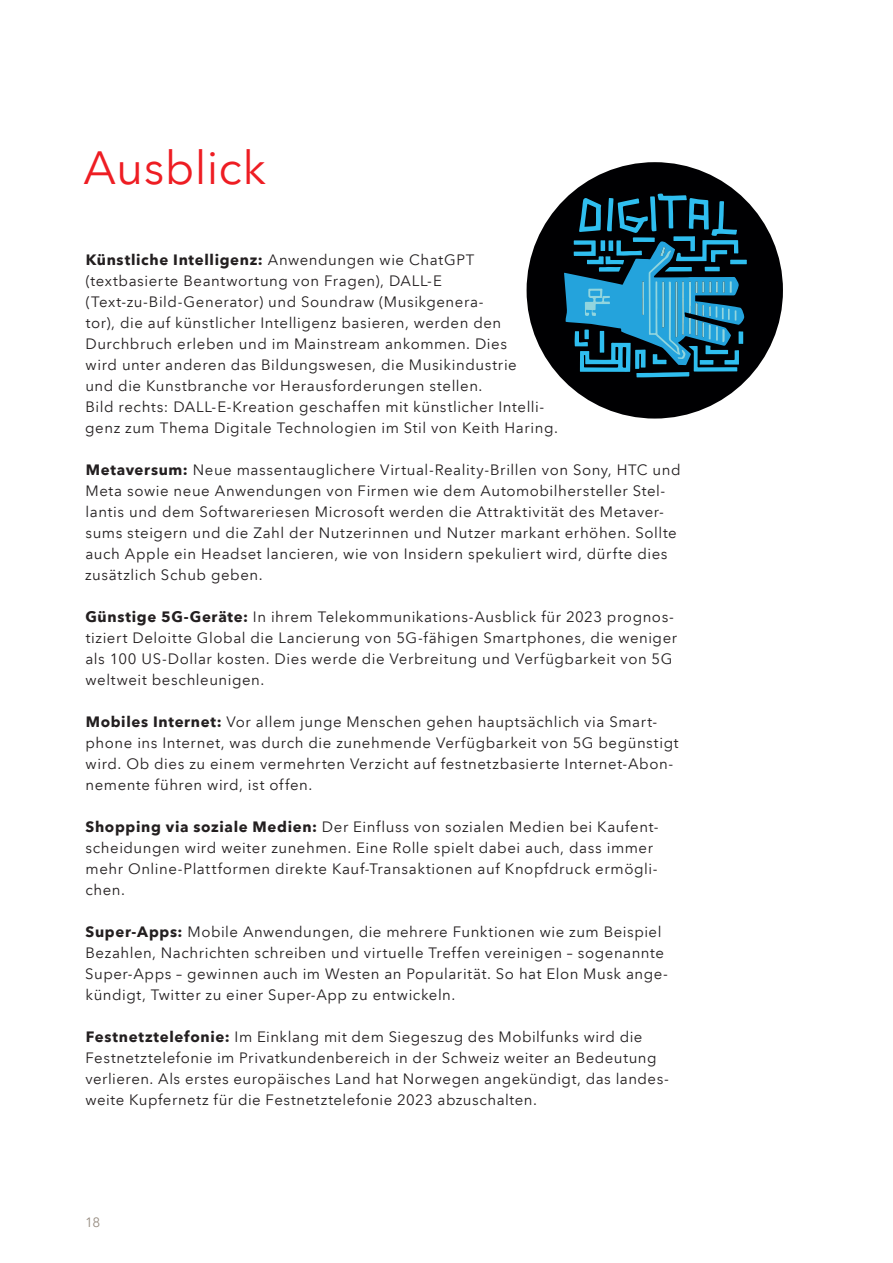
<style>
.page{position:relative;width:893px;height:1263px;background:#fff}
.page>*{position:absolute;margin:0;border:0;box-sizing:border-box;transform-origin:0 0}
.t1{font:46.5px "Avenir Next LT Pro";letter-spacing:.01em;color:#ee1d23}
.t2{font:15px/21px "Avenir Next LT Pro";letter-spacing:.035em;color:#231f20}
.t3{font:13.5px "Avenir Next LT Pro";color:#988d82}
.s1{font-weight:700}
</style>
<div class="page">
<div style="left:527px;top:162px;width:256px;height:257px;background:#000002;border-radius:128px"></div>
<svg style="left:564px;top:194px;width:183px;height:183px"></svg>
<h1 class="t1" style="left:83px;top:140px;width:184px">Ausblick</h1>
<p class="t2" style="left:85px;top:249px;width:474px"><span class="s1">Künstliche Intelligenz:</span> Anwendungen wie ChatGPT (textbasierte Beantwortung von Fragen), DALL-E (Text-zu-Bild-Generator) und Soundraw (Musikgenera-<br>tor), die auf künstlicher Intelligenz basieren, werden den Durchbruch erleben und im Mainstream ankommen. Dies<br>wird unter anderen das Bildungswesen, die Musikindustrie<br>und die Kunstbranche vor Herausforderungen stellen.<br>Bild rechts: DALL-E-Kreation geschaffen mit künstlicher Intelli&shy;genz zum Thema Digitale Technologien im Stil von Keith Haring.</p>
<p class="t2" style="left:85px;top:459px;width:597px"><span class="s1">Metaversum:</span> Neue massentauglichere Virtual-Reality-Brillen von Sony, HTC und Meta sowie neue Anwendungen von Firmen wie dem Automobilhersteller Stel&shy;lantis und dem Softwareriesen Microsoft werden die Attraktivität des Metaver&shy;sums steigern und die Zahl der Nutzerinnen und Nutzer markant erhöhen. Sollte auch Apple ein Headset lancieren, wie von Insidern spekuliert wird, dürfte dies zusätzlich Schub geben.</p>
<p class="t2" style="left:85px;top:606px;width:593px"><span class="s1">Günstige 5G-Geräte:</span> In ihrem Telekommunikations-Ausblick für 2023 prognos&shy;tiziert Deloitte Global die Lancierung von 5G-fähigen Smartphones, die weniger als 100 US-Dollar kosten. Dies werde die Verbreitung und Verfügbarkeit von 5G weltweit beschleunigen.</p>
<p class="t2" style="left:86px;top:711px;width:595px"><span class="s1">Mobiles Internet:</span> Vor allem junge Menschen gehen hauptsächlich via Smart&shy;phone ins Internet, was durch die zunehmende Verfügbarkeit von 5G begünstigt wird. Ob dies zu einem vermehrten Verzicht auf festnetzbasierte Internet-Abon&shy;nemente führen wird, ist offen.</p>
<p class="t2" style="left:85px;top:816px;width:575px"><span class="s1">Shopping via soziale Medien:</span> Der Einfluss von sozialen Medien bei Kaufent&shy;scheidungen wird weiter zunehmen. Eine Rolle spielt dabei auch, dass immer mehr Online-Plattformen direkte Kauf-Transaktionen auf Knopfdruck ermögli&shy;chen.</p>
<p class="t2" style="left:85px;top:921px;width:584px"><span class="s1">Super-Apps:</span> Mobile Anwendungen, die mehrere Funktionen wie zum Beispiel Bezahlen, Nachrichten schreiben und virtuelle Treffen vereinigen – sogenannte Super-Apps – gewinnen auch im Westen an Popularität. So hat Elon Musk ange&shy;kündigt, Twitter zu einer Super-App zu entwickeln.</p>
<p class="t2" style="left:85px;top:1026px;width:585px"><span class="s1">Festnetztelefonie:</span> Im Einklang mit dem Siegeszug des Mobilfunks wird die Festnetztelefonie im Privatkundenbereich in der Schweiz weiter an Bedeutung verlieren. Als erstes europäisches Land hat Norwegen angekündigt, das landes&shy;weite Kupfernetz für die Festnetztelefonie 2023 abzuschalten.</p>
<p class="t3" style="left:85px;top:1214px;width:17px">18</p>
</div>
